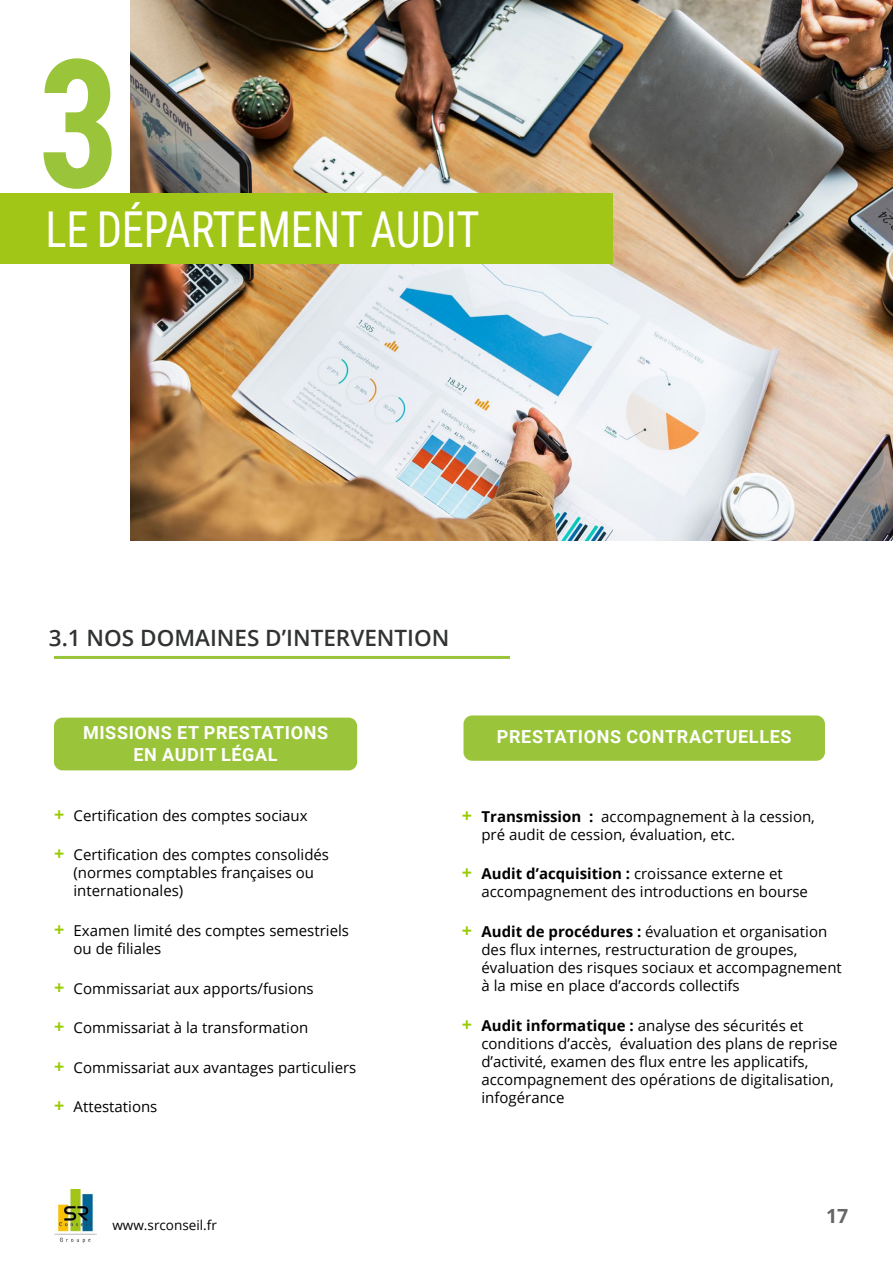
<style>
.page{position:relative;width:893px;height:1263px;background:#fff}
.page>*{position:absolute;margin:0;border:0;box-sizing:border-box;transform-origin:0 0}
.t1{font:700 178.5px "Roboto Condensed";color:#9ac43a;scale:.9 1}
.t2{font:49.5px "Roboto Condensed";letter-spacing:-.005em;color:#fff;scale:.9 1}
.t3{font:600 22.5px "Open Sans";color:#313332}
.t4{font:700 19.5px "Open Sans";color:#666665}
.t5{font:700 18px/21.6px "Roboto";letter-spacing:.035em;color:#fff;text-align:center}
.t6{font:15px/18px "Open Sans";color:#000}
.t7{font:13.5px "Open Sans";color:#000}
.s1{font-weight:700;font-size:18px;color:#9c0}
.s2{font-weight:700}
</style>
<div class="page">
<img style="left:54px;top:1190px;width:43px;height:53px">
<img style="left:131px;top:0;width:762px;height:540px">
<div style="left:0;top:193px;width:612px;height:71px;background:#a2c617"></div>
<div style="left:54px;top:718px;width:303px;height:52px;background:#9ac43a;border-radius:9px"></div>
<div style="left:463px;top:715px;width:362px;height:46px;background:#9ac43a;border-radius:9px"></div>
<hr style="left:54px;top:656px;width:456px;height:3px;background:#9ac43a">
<h1 class="t1" style="left:38px;top:-1px;width:92px">3</h1>
<h2 class="t2" style="left:45px;top:195px;width:484px">LE DÉPARTEMENT AUDIT</h2>
<h3 class="t3" style="left:49px;top:622px;width:402px">3.1 NOS DOMAINES D’INTERVENTION</h3>
<p class="t5" style="left:83px;top:721px;width:247px">MISSIONS ET PRESTATIONS<br>EN AUDIT LÉGAL</p>
<p class="t5" style="left:497px;top:725px;width:296px">PRESTATIONS CONTRACTUELLES</p>
<p class="t6" style="left:54px;top:806px;width:255px"><span class="s1">+</span> Certification des comptes sociaux</p>
<p class="t6" style="left:74px;top:845px;width:257px;text-indent:-20px"><span class="s1">+</span> Certification des comptes consolidés (normes comptables françaises ou internationales)</p>
<p class="t6" style="left:74px;top:921px;width:277px;text-indent:-20px"><span class="s1">+</span> Examen limité des comptes semestriels ou de filiales</p>
<p class="t6" style="left:54px;top:979px;width:261px"><span class="s1">+</span> Commissariat aux apports/fusions</p>
<p class="t6" style="left:54px;top:1018px;width:256px"><span class="s1">+</span> Commissariat à la transformation</p>
<p class="t6" style="left:54px;top:1058px;width:304px"><span class="s1">+</span> Commissariat aux avantages particuliers</p>
<p class="t6" style="left:54px;top:1097px;width:105px"><span class="s1">+</span> Attestations</p>
<p class="t7" style="left:112px;top:1216px;width:106px">www.srconseil.fr</p>
<p class="t6" style="left:481px;top:807px;width:335px;text-indent:-20px"><span class="s1">+</span> <span class="s2">Transmission :</span> accompagnement à la cession, pré audit de cession, évaluation, etc.</p>
<p class="t6" style="left:481px;top:864px;width:328px;text-indent:-20px"><span class="s1">+</span> <span class="s2">Audit d’acquisition :</span> croissance externe et accompagnement des introductions en bourse</p>
<p class="t6" style="left:481px;top:922px;width:362px;text-indent:-19px"><span class="s1">+</span> <span class="s2">Audit de procédures :</span> évaluation et organisation des flux internes, restructuration de groupes, évaluation des risques sociaux et accompagnement à la mise en place d’accords collectifs</p>
<p class="t6" style="left:481px;top:1016px;width:358px;text-indent:-20px"><span class="s1">+</span> <span class="s2">Audit informatique :</span> analyse des sécurités et conditions d’accès, évaluation des plans de reprise d’activité, examen des flux entre les applicatifs, accompagnement des opérations de digitalisation, infogérance</p>
<h3 class="t4" style="left:826px;top:1202px;width:24px">17</h3>
</div>
